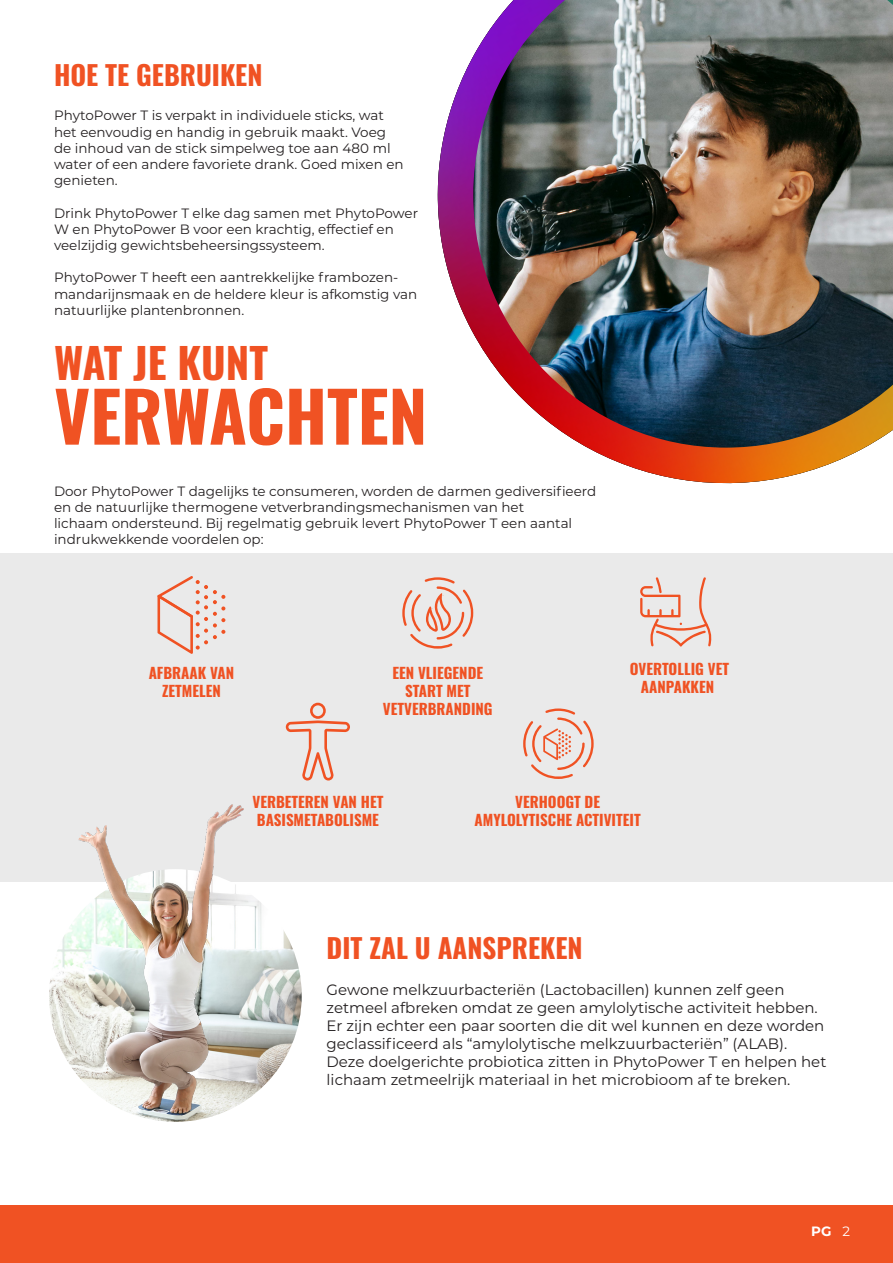
<style>
.page{position:relative;width:893px;height:1263px;background:#fff}
.page>*{position:absolute;margin:0;border:0;box-sizing:border-box;transform-origin:0 0}
.t1{font:700 69px "Oswald";color:#f05223}
.t2{font:700 42px "Oswald";color:#f05223}
.t3{font:700 27px "Oswald";color:#f05223}
.t4{font:15px/18px "Montserrat";color:#231f20}
.t5{font:700 15px/18px "Oswald";color:#f05223;text-align:center}
.t6{font:13.5px/16.2px "Montserrat";color:#231f20}
.t7{font:100 13.5px "Montserrat";color:#fff}
.s1{font-weight:400}
</style>
<div class="page">
<div style="left:0;top:1205px;width:893px;height:58px;background:#f05223"></div>
<div style="left:0;top:554px;width:893px;height:328px;background:#eaeaea"></div>
<svg style="left:523px;top:708px;width:71px;height:71px"></svg>
<img style="left:437px;top:57px;width:427px;height:427px">
<img style="left:473px;top:0;width:420px;height:448px">
<img style="left:49px;top:804px;width:253px;height:318px">
<svg style="left:286px;top:703px;width:64px;height:77px"></svg>
<svg style="left:157px;top:576px;width:68px;height:78px"></svg>
<svg style="left:402px;top:577px;width:71px;height:72px"></svg>
<svg style="left:640px;top:577px;width:72px;height:69px"></svg>
<p class="t3" style="left:54px;top:51px;width:210px">HOE TE GEBRUIKEN</p>
<p class="t6" style="left:54px;top:107px;width:351px">PhytoPower T is verpakt in individuele sticks, wat het eenvoudig en handig in gebruik maakt. Voeg de inhoud van de stick simpelweg toe aan 480 ml water of een andere favoriete drank. Goed mixen en genieten.</p>
<p class="t6" style="left:54px;top:204px;width:366px">Drink PhytoPower T elke dag samen met PhytoPower<br>W en PhytoPower B voor een krachtig, effectief en veelzijdig gewichtsbeheersingssysteem.</p>
<p class="t6" style="left:54px;top:269px;width:365px">PhytoPower T heeft een aantrekkelijke frambozen&shy;mandarijnsmaak en de heldere kleur is afkomstig van natuurlijke plantenbronnen.</p>
<p class="t2" style="left:54px;top:326px;width:216px">WAT JE KUNT</p>
<p class="t1" style="left:54px;top:355px;width:375px">VERWACHTEN</p>
<p class="t6" style="left:54px;top:482px;width:544px">Door PhytoPower T dagelijks te consumeren, worden de darmen gediversifieerd en de natuurlijke thermogene vetverbrandingsmechanismen van het<br>lichaam ondersteund. Bij regelmatig gebruik levert PhytoPower T een aantal indrukwekkende voordelen op:</p>
<p class="t5" style="left:149px;top:662px;width:87px">AFBRAAK VAN</p>
<p class="t5" style="left:162px;top:680px;width:60px">ZETMELEN</p>
<p class="t5" style="left:392px;top:662px;width:92px">EEN VLIEGENDE</p>
<p class="t5" style="left:383px;top:680px;width:111px">START MET<br>VETVERBRANDING</p>
<p class="t5" style="left:630px;top:658px;width:101px">OVERTOLLIG VET<br>AANPAKKEN</p>
<p class="t5" style="left:252px;top:791px;width:132px;text-align:left">VERBETEREN VAN HET<br>BASISMETABOLISME</p>
<p class="t5" style="left:475px;top:791px;width:168px">VERHOOGT DE<br>AMYLOLYTISCHE ACTIVITEIT</p>
<p class="t3" style="left:327px;top:924px;width:258px">DIT ZAL U AANSPREKEN</p>
<p class="t4" style="left:327px;top:980px;width:501px">Gewone melkzuurbacteriën (Lactobacillen) kunnen zelf geen zetmeel afbreken omdat ze geen amylolytische activiteit hebben.<br>Er zijn echter een paar soorten die dit wel kunnen en deze worden geclassificeerd als “amylolytische melkzuurbacteriën” (ALAB).<br>Deze doelgerichte probiotica zitten in PhytoPower T en helpen het lichaam zetmeelrijk materiaal in het microbioom af te breken.</p>
<p class="t7" style="left:811px;top:1222px;width:40px">PG <span class="s1">2</span></p>
</div>
